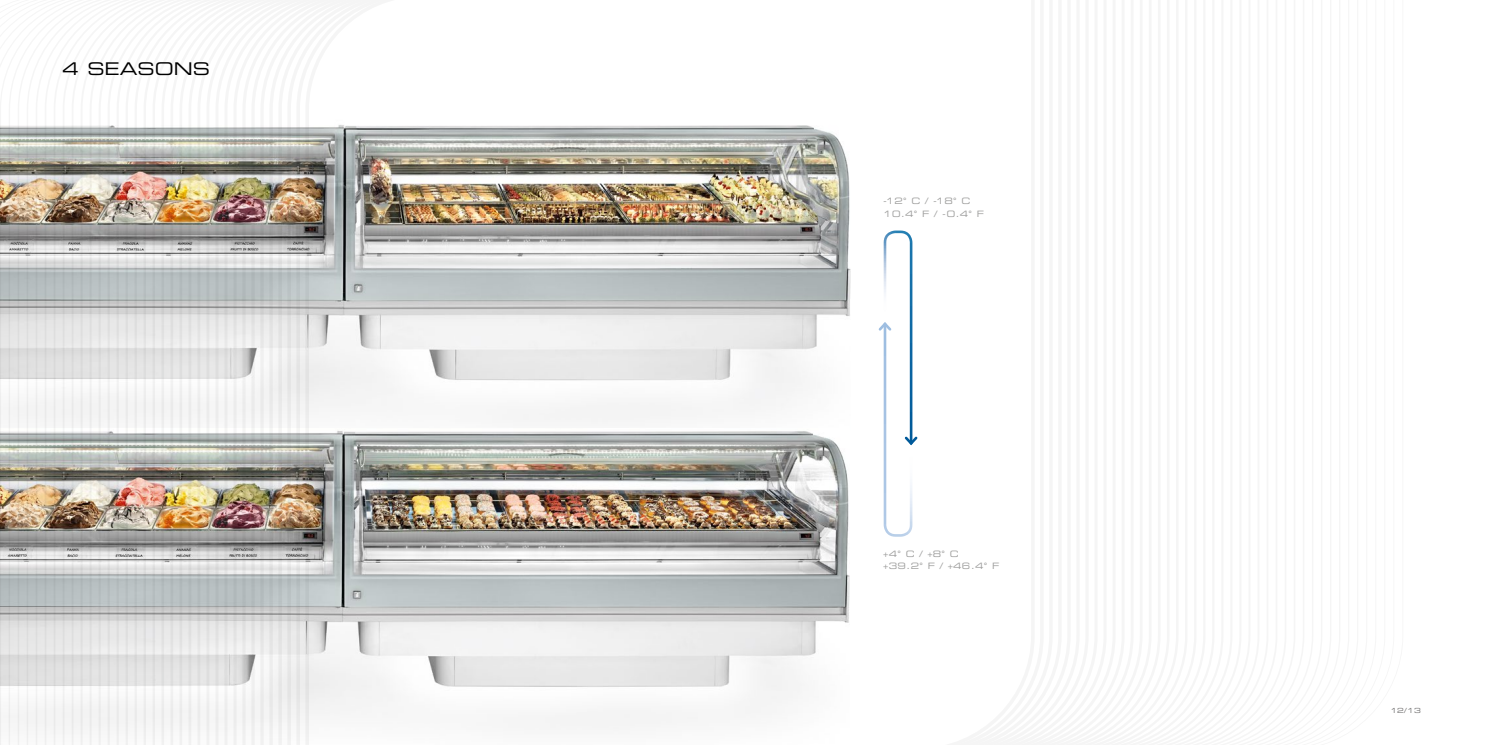
<style>
.page{position:relative;width:1489px;height:745px;background:#fff}
.page>*{position:absolute;margin:0;border:0;box-sizing:border-box;transform-origin:0 0}
.t1{font:17.5px "Eurostile LT Std Ex 2";color:#000}
.t2{font:8.75px/12.2px "Eurostile LT Std Ex 2";letter-spacing:.03em;color:#9d9d9c}
.t3{font:7px "Eurostile LT Std Ex 2";color:#706f6f}
</style>
<div class="page">
<svg style="left:744px;top:125px;width:160px;height:589px"></svg>
<img style="left:0;top:125px;width:744px;height:619px">
<svg style="left:876px;top:230px;width:42px;height:306px"></svg>
<h1 class="t1" style="left:62px;top:57px;width:149px">4 SEASONS</h1>
<p class="t2" style="left:883px;top:195px;width:102px">-12° C / -18° C<br>10.4° F / -0.4° F</p>
<p class="t2" style="left:883px;top:547px;width:118px">+4° C / +8° C +39.2° F / +46.4° F</p>
<p class="t3" style="left:1390px;top:705px;width:32px">12/13</p>
</div>
